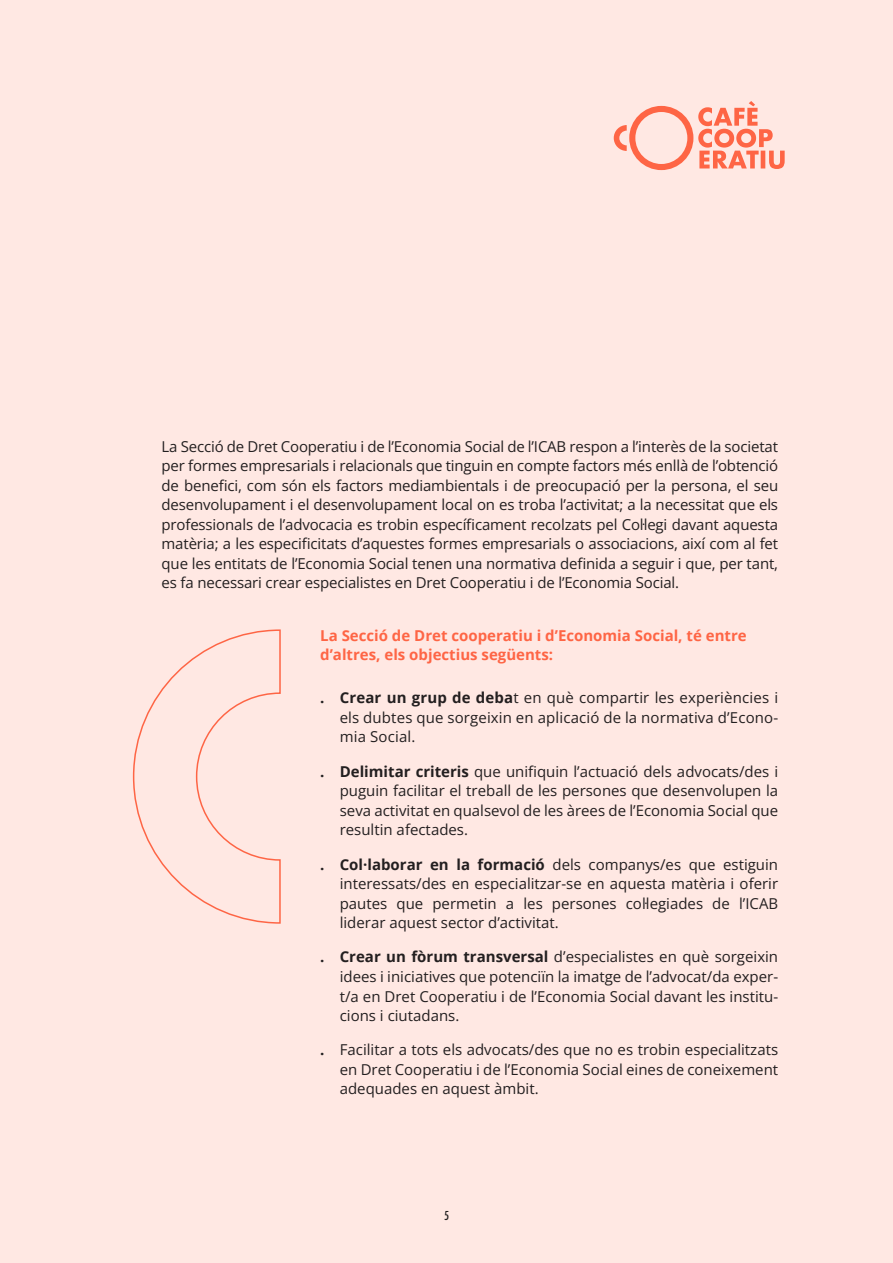
<style>
.page{position:relative;width:893px;height:1263px;background:#ffe8e3}
.page>*{position:absolute;margin:0;border:0;box-sizing:border-box;transform-origin:0 0}
.t1{font:15px/19.5px "Open Sans";color:#231f20;text-align:justify}
.t2{font:700 15px/19.5px "Open Sans";color:#fe6545}
.t3{font:500 condensed 12px "Futura";color:#231f20}
.s1{font-weight:700}
</style>
<div class="page">
<svg style="left:614px;top:101px;width:171px;height:69px"></svg>
<svg style="left:132px;top:629px;width:149px;height:295px"></svg>
<p class="t1" style="left:162px;top:436px;width:618px">La Secció de Dret Cooperatiu i de l’Economia Social de l’ICAB respon a l’interès de la societat per formes empresarials i relacionals que tinguin en compte factors més enllà de l’obtenció de benefici, com són els factors mediambientals i de preocupació per la persona, el seu desenvolupament i el desenvolupament local on es troba l’activitat; a la necessitat que els professionals de l’advocacia es trobin específicament recolzats pel Col·legi davant aquesta matèria; a les especificitats d’aquestes formes empresarials o associacions, així com al fet que les entitats de l’Economia Social tenen una normativa definida a seguir i que, per tant, es fa necessari crear especialistes en Dret Cooperatiu i de l’Economia Social.</p>
<p class="t2" style="left:320px;top:625px;width:428px">La Secció de Dret cooperatiu i d’Economia Social, té entre d’altres, els objectius següents:</p>
<p class="t1" style="left:340px;top:688px;width:440px;text-indent:-20px"><span class="s1">. Crear un grup de deba</span>t en què compartir les experiències i els dubtes que sorgeixin en aplicació de la normativa d’Econo&shy;mia Social.</p>
<p class="t1" style="left:340px;top:761px;width:440px;text-indent:-20px"><span class="s1">. Delimitar criteris</span> que unifiquin l’actuació dels advocats/des i puguin facilitar el treball de les persones que desenvolupen la seva activitat en qualsevol de les àrees de l’Economia Social que resultin afectades.</p>
<p class="t1" style="left:340px;top:854px;width:440px;text-indent:-20px"><span class="s1">. Col·laborar en la formació</span> dels companys/es que estiguin interessats/des en especialitzar-se en aquesta matèria i oferir pautes que permetin a les persones col·legiades de l’ICAB liderar aquest sector d’activitat.</p>
<p class="t1" style="left:340px;top:947px;width:440px;text-indent:-20px"><span class="s1">. Crear un fòrum transversal</span> d’especialistes en què sorgeixin idees i iniciatives que potenciïn la imatge de l’advocat/da exper&shy;t/a en Dret Cooperatiu i de l’Economia Social davant les institu&shy;cions i ciutadans.</p>
<p class="t1" style="left:340px;top:1040px;width:440px;text-indent:-20px"><span class="s1">.</span> Facilitar a tots els advocats/des que no es trobin especialitzats en Dret Cooperatiu i de l’Economia Social eines de coneixement adequades en aquest àmbit.</p>
<p class="t3" style="left:444px;top:1208px;width:6px">5</p>
</div>
